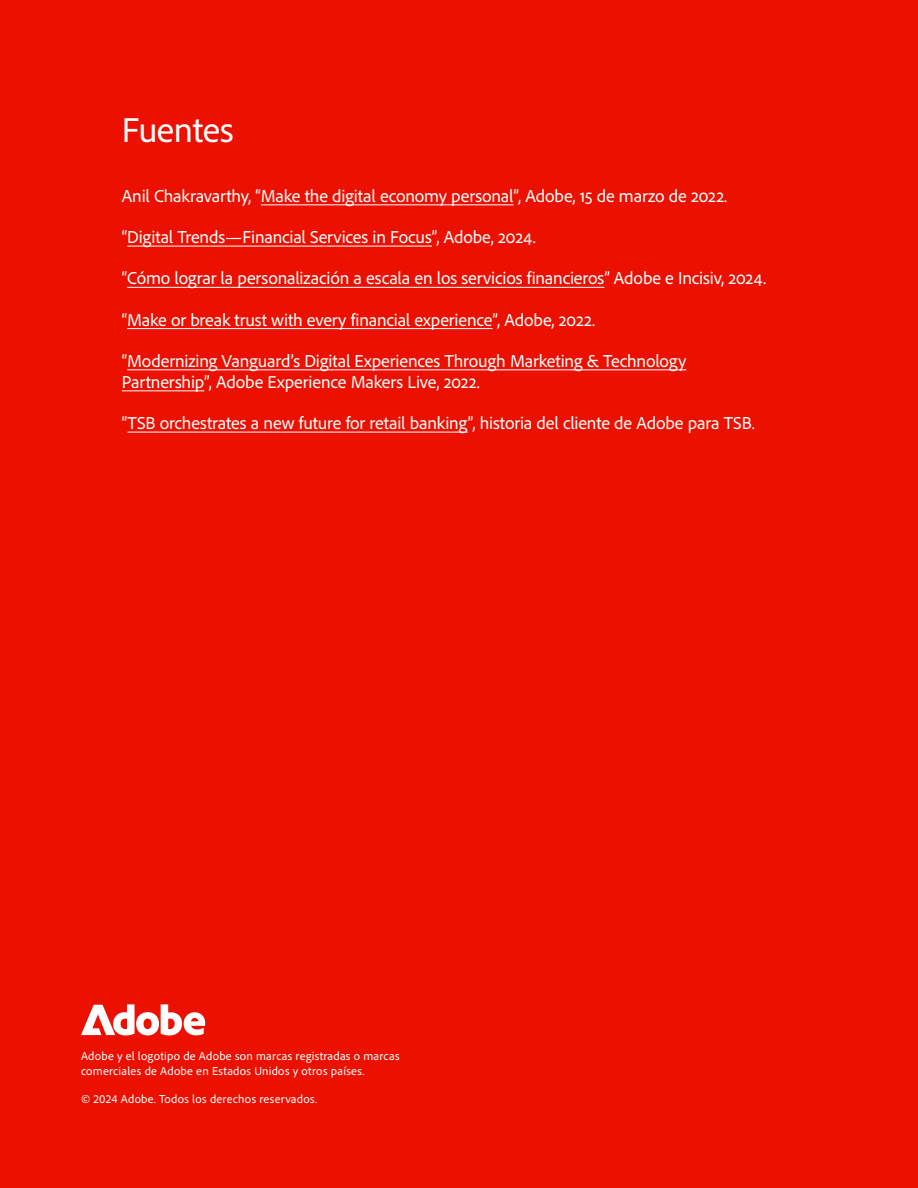
<style>
.page{position:relative;width:918px;height:1188px;background:#eb1000}
.page>*{position:absolute;margin:0;border:0;box-sizing:border-box;transform-origin:0 0}
.Head_Source{font:36px "Adobe Clean";letter-spacing:-.015em;color:#fff}
.Sources_List{font:18px/21px "Adobe Clean";letter-spacing:-.005em;color:#fff}
.Copyright{font:12px/14.4px "Adobe Clean";letter-spacing:.02em;color:#fff}
</style>
<div class="page">
<hr style="left:261px;top:204px;width:253px;height:1px;background:#fff">
<hr style="left:127px;top:246px;width:305px;height:1px;background:#fff">
<hr style="left:127px;top:287px;width:477px;height:1px;background:#fff">
<hr style="left:127px;top:328px;width:366px;height:1px;background:#fff">
<hr style="left:127px;top:369px;width:559px;height:1px;background:#fff">
<hr style="left:122px;top:390px;width:82px;height:1px;background:#fff">
<hr style="left:128px;top:432px;width:340px;height:1px;background:#fff">
<svg style="left:81px;top:1004px;width:124px;height:31px"></svg>
<p class="Head_Source" style="left:122px;top:107px;width:113px">Fuentes</p>
<p class="Sources_List" style="left:122px;top:185px;width:607px">Anil Chakravarthy, “Make the digital economy personal”, Adobe, 15 de marzo de 2022.</p>
<p class="Sources_List" style="left:122px;top:226px;width:416px">“Digital Trends—Financial Services in Focus”, Adobe, 2024.</p>
<p class="Sources_List" style="left:122px;top:267px;width:646px">“Cómo lograr la personalización a escala en los servicios financieros” Adobe e Incisiv, 2024.</p>
<p class="Sources_List" style="left:122px;top:308px;width:475px">“Make or break trust with every financial experience”, Adobe, 2022.</p>
<p class="Sources_List" style="left:122px;top:350px;width:566px">“Modernizing Vanguard’s Digital Experiences Through Marketing &amp; Technology<br>Partnership”, Adobe Experience Makers Live, 2022.</p>
<p class="Sources_List" style="left:122px;top:412px;width:635px">“TSB orchestrates a new future for retail banking”, historia del cliente de Adobe para TSB.</p>
<p class="Copyright" style="left:81px;top:1049px;width:320px">Adobe y el logotipo de Adobe son marcas registradas o marcas comerciales de Adobe en Estados Unidos y otros países.</p>
<p class="Copyright" style="left:81px;top:1092px;width:238px">© 2024 Adobe. Todos los derechos reservados.</p>
</div>
